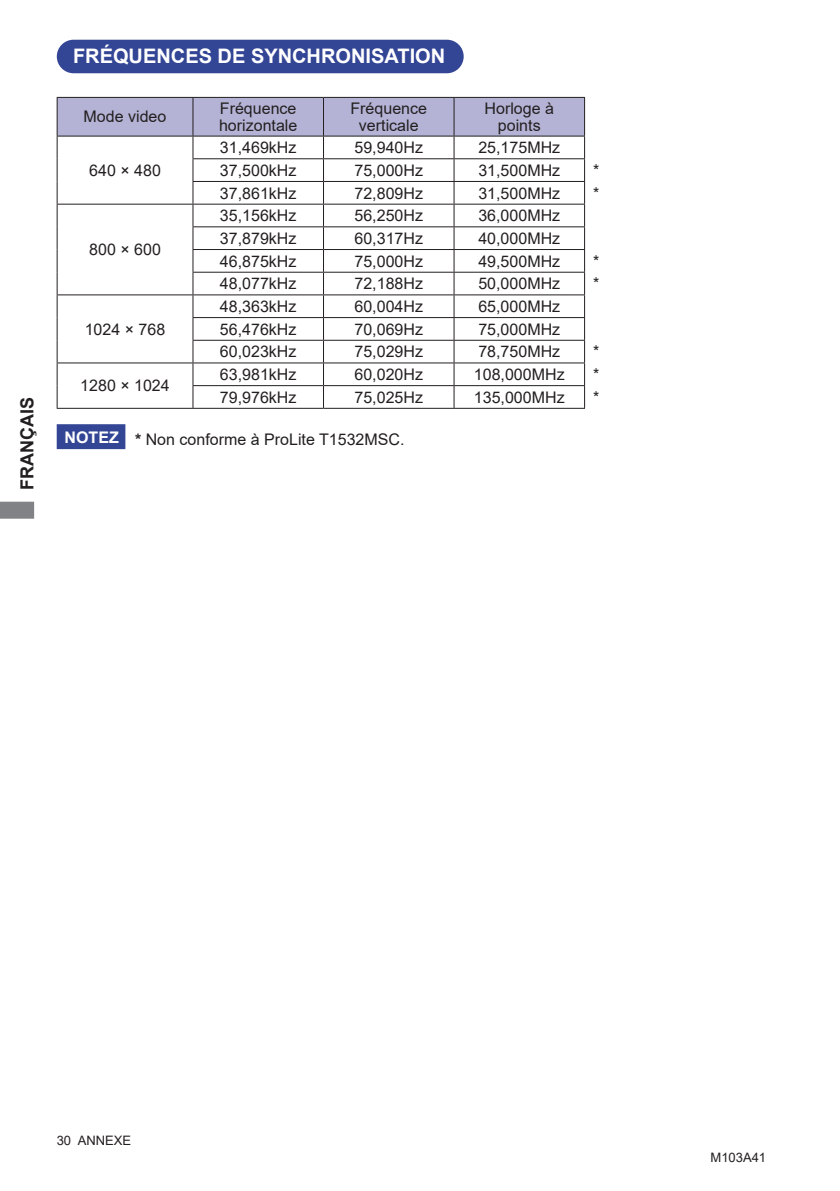
<style>
.page{position:relative;width:840px;height:1191px;background:#fff}
.page>*{position:absolute;margin:0;border:0;box-sizing:border-box;transform-origin:0 0}
.t1{font:700 20px "Arial";color:#fff}
.t2{font:700 18px "Arial";color:#231f20}
.t3{font:16px/17px "Arial";color:#231f20;text-align:center}
.t4{font:13px "Arial";color:#231f20}
.s1{font-weight:700;color:#fff}
.s2{font-weight:700}
</style>
<div class="page">
<svg style="left:0;top:502px;width:34px;height:16px"></svg>
<div style="left:58px;top:41px;width:404px;height:31px;background:#334595;border-radius:16px"></div>
<div style="left:57px;top:40px;width:406px;height:33px;border:2px solid #334595;border-radius:16px"></div>
<div style="left:57px;top:424px;width:68px;height:25px;background:#334595;border:2px solid #334595"></div>
<svg style="left:57px;top:97px;width:528px;height:311px"></svg>
<hr style="left:57px;top:408px;width:136px;height:1px;background:#231f20">
<hr style="left:193px;top:408px;width:130px;height:1px;background:#231f20">
<hr style="left:323px;top:408px;width:131px;height:1px;background:#231f20">
<hr style="left:454px;top:408px;width:130px;height:1px;background:#231f20">
<p class="t2" style="left:14px;top:490px;width:94px;rotate:-90deg">FRANÇAIS</p>
<p class="t1" style="left:73px;top:42px;width:373px">FRÉQUENCES DE SYNCHRONISATION</p>
<p class="t3" style="left:84px;top:108px;width:84px">Mode video</p>
<p class="t3" style="left:219px;top:100px;width:80px;text-align:left">Fréquence horizontale</p>
<p class="t3" style="left:350px;top:100px;width:78px">Fréquence verticale</p>
<p class="t3" style="left:484px;top:100px;width:71px">Horloge à points</p>
<p class="t3" style="left:89px;top:162px;width:73px">640 × 480</p>
<p class="t3" style="left:220px;top:139px;width:78px">31,469kHz</p>
<p class="t3" style="left:354px;top:139px;width:70px">59,940Hz</p>
<p class="t3" style="left:478px;top:139px;width:83px">25,175MHz</p>
<p class="t3" style="left:220px;top:162px;width:78px">37,500kHz</p>
<p class="t3" style="left:354px;top:162px;width:70px">75,000Hz</p>
<p class="t3" style="left:478px;top:162px;width:83px">31,500MHz</p>
<p class="t3" style="left:592px;top:162px;width:8px">*</p>
<p class="t3" style="left:220px;top:184px;width:78px">37,861kHz</p>
<p class="t3" style="left:354px;top:184px;width:70px">72,809Hz</p>
<p class="t3" style="left:478px;top:184px;width:83px">31,500MHz</p>
<p class="t3" style="left:592px;top:184px;width:8px">*</p>
<p class="t3" style="left:89px;top:241px;width:73px">800 × 600</p>
<p class="t3" style="left:85px;top:320px;width:82px">1024 × 768</p>
<p class="t3" style="left:80px;top:377px;width:91px">1280 × 1024</p>
<p class="t3" style="left:220px;top:207px;width:78px">35,156kHz</p>
<p class="t3" style="left:354px;top:207px;width:70px">56,250Hz</p>
<p class="t3" style="left:478px;top:207px;width:83px">36,000MHz</p>
<p class="t3" style="left:220px;top:230px;width:78px">37,879kHz</p>
<p class="t3" style="left:354px;top:230px;width:70px">60,317Hz</p>
<p class="t3" style="left:478px;top:230px;width:83px">40,000MHz</p>
<p class="t3" style="left:220px;top:252px;width:78px">46,875kHz</p>
<p class="t3" style="left:354px;top:252px;width:70px">75,000Hz</p>
<p class="t3" style="left:478px;top:252px;width:83px">49,500MHz</p>
<p class="t3" style="left:592px;top:252px;width:8px">*</p>
<p class="t3" style="left:220px;top:275px;width:78px">48,077kHz</p>
<p class="t3" style="left:354px;top:275px;width:70px">72,188Hz</p>
<p class="t3" style="left:478px;top:275px;width:83px">50,000MHz</p>
<p class="t3" style="left:592px;top:275px;width:8px">*</p>
<p class="t3" style="left:220px;top:298px;width:78px">48,363kHz</p>
<p class="t3" style="left:354px;top:298px;width:70px">60,004Hz</p>
<p class="t3" style="left:478px;top:298px;width:83px">65,000MHz</p>
<p class="t3" style="left:220px;top:320px;width:78px">56,476kHz</p>
<p class="t3" style="left:354px;top:320px;width:70px">70,069Hz</p>
<p class="t3" style="left:478px;top:320px;width:83px">75,000MHz</p>
<p class="t3" style="left:220px;top:343px;width:78px">60,023kHz</p>
<p class="t3" style="left:354px;top:343px;width:70px">75,029Hz</p>
<p class="t3" style="left:478px;top:343px;width:83px">78,750MHz</p>
<p class="t3" style="left:592px;top:343px;width:8px">*</p>
<p class="t3" style="left:220px;top:366px;width:78px">63,981kHz</p>
<p class="t3" style="left:354px;top:366px;width:70px">60,020Hz</p>
<p class="t3" style="left:473px;top:366px;width:92px">108,000MHz</p>
<p class="t3" style="left:592px;top:366px;width:8px">*</p>
<p class="t3" style="left:220px;top:388px;width:78px">79,976kHz</p>
<p class="t3" style="left:354px;top:388px;width:70px">75,025Hz</p>
<p class="t3" style="left:473px;top:388px;width:92px">135,000MHz</p>
<p class="t3" style="left:592px;top:388px;width:8px">*</p>
<p class="t3" style="left:65px;top:430px;width:341px"><span class="s1">NOTEZ</span> <span class="s2">*</span> Non conforme à ProLite T1532MSC.</p>
<p class="t4" style="left:57px;top:1131px;width:76px">30 ANNEXE</p>
<p class="t4" style="left:710px;top:1148px;width:57px">M103A41</p>
</div>
